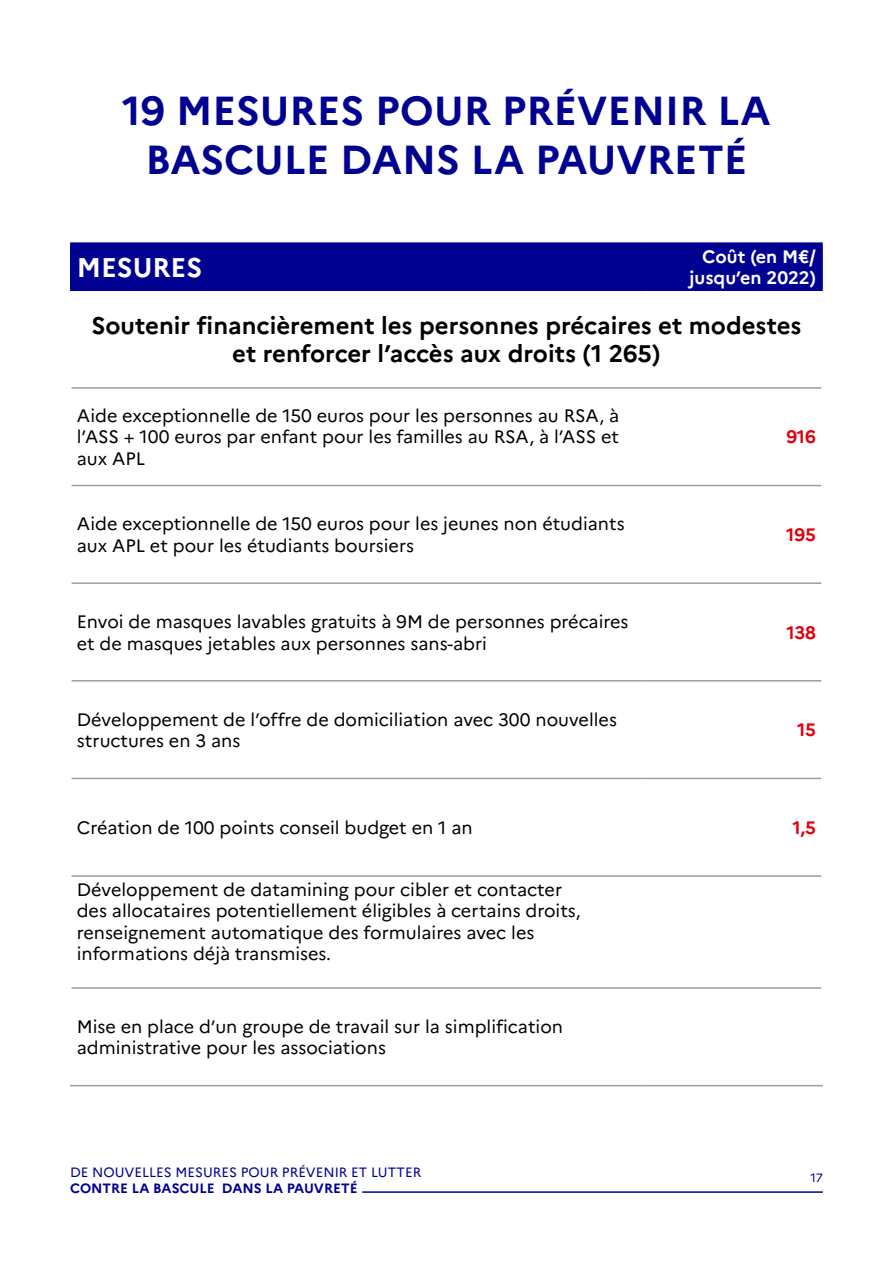
<style>
.page{position:relative;width:893px;height:1263px;background:#fff}
.page>*{position:absolute;margin:0;border:0;box-sizing:border-box;transform-origin:0 0}
.t1{font:700 40.5px "Marianne";color:#000091}
.Paragraph_Style_1{font:700 27px "Marianne";color:#fff}
.Paragraph_Style_1-2{font:700 24px "Marianne";color:#000}
.Paragraph_Style_1-3{font:18px/21.6px "Marianne";color:#000}
.Paragraph_Style_1-4{font:700 18px/21.6px "Marianne";color:#fff;text-align:right}
.Paragraph_Style_1-5{font:700 18px "Marianne";letter-spacing:-.005em;color:#e1000f}
.t2{font:13.5px "Marianne";color:#000091}
.t3{font:700 13.5px "Marianne";color:#000091}
.t4{font:12px "Marianne";color:#000091}
</style>
<div class="page">
<hr style="left:362px;top:1191px;width:461px;height:2px;background:#000091">
<div style="left:72px;top:244px;width:749px;height:45px;background:#000091"></div>
<svg style="left:72px;top:484px;width:749px;height:296px"></svg>
<hr style="left:645px;top:389px;width:2px;height:96px;background:#fff">
<hr style="left:645px;top:486px;width:2px;height:96px;background:#fff">
<hr style="left:645px;top:584px;width:2px;height:96px;background:#fff">
<hr style="left:645px;top:681px;width:2px;height:97px;background:#fff">
<hr style="left:645px;top:779px;width:2px;height:96px;background:#fff">
<hr style="left:72px;top:387px;width:574px;height:2px;background:#9e9e9c">
<hr style="left:646px;top:387px;width:175px;height:2px;background:#9e9e9c">
<hr style="left:70px;top:1085px;width:576px;height:1px;background:#9e9e9c">
<hr style="left:646px;top:1085px;width:177px;height:1px;background:#9e9e9c">
<hr style="left:72px;top:485px;width:574px;height:1px;background:#9e9e9c">
<hr style="left:646px;top:485px;width:175px;height:1px;background:#9e9e9c">
<hr style="left:72px;top:582px;width:574px;height:2px;background:#9e9e9c">
<hr style="left:646px;top:582px;width:175px;height:2px;background:#9e9e9c">
<hr style="left:72px;top:680px;width:574px;height:1px;background:#9e9e9c">
<hr style="left:646px;top:680px;width:175px;height:1px;background:#9e9e9c">
<hr style="left:72px;top:778px;width:574px;height:1px;background:#9e9e9c">
<hr style="left:646px;top:778px;width:175px;height:1px;background:#9e9e9c">
<hr style="left:72px;top:875px;width:574px;height:2px;background:#9e9e9c">
<hr style="left:646px;top:875px;width:175px;height:2px;background:#9e9e9c">
<hr style="left:72px;top:987px;width:574px;height:2px;background:#9e9e9c">
<hr style="left:646px;top:987px;width:175px;height:2px;background:#9e9e9c">
<hr style="left:645px;top:244px;width:2px;height:45px;background:#000091">
<hr style="left:70px;top:242px;width:576px;height:2px;background:#000091">
<hr style="left:70px;top:244px;width:2px;height:45px;background:#000091">
<hr style="left:646px;top:242px;width:177px;height:2px;background:#000091">
<hr style="left:821px;top:244px;width:2px;height:45px;background:#000091">
<hr style="left:70px;top:289px;width:576px;height:2px;background:#000091">
<hr style="left:646px;top:289px;width:177px;height:2px;background:#000091">
<p class="t1" style="left:122px;top:86px;width:650px">19 MESURES POUR PRÉVENIR LA</p>
<p class="t1" style="left:145px;top:134px;width:603px">BASCULE DANS LA PAUVRETÉ</p>
<p class="Paragraph_Style_1" style="left:77px;top:251px;width:127px">MESURES</p>
<p class="Paragraph_Style_1-4" style="left:690px;top:245px;width:128px">Coût (en M€/ jusqu’en 2022)</p>
<p class="Paragraph_Style_1-2" style="left:91px;top:310px;width:712px">Soutenir financièrement les personnes précaires et modestes</p>
<p class="Paragraph_Style_1-2" style="left:232px;top:339px;width:430px">et renforcer l’accès aux droits (1 265)</p>
<p class="Paragraph_Style_1-3" style="left:77px;top:405px;width:544px;text-align:justify">Aide exceptionnelle de 150 euros pour les personnes au RSA, à l’ASS + 100 euros par enfant pour les familles au RSA, à l’ASS et aux APL</p>
<p class="Paragraph_Style_1-5" style="left:786px;top:426px;width:31px">916</p>
<p class="Paragraph_Style_1-3" style="left:77px;top:513px;width:549px">Aide exceptionnelle de 150 euros pour les jeunes non étudiants aux APL et pour les étudiants boursiers</p>
<p class="Paragraph_Style_1-5" style="left:786px;top:524px;width:31px">195</p>
<p class="Paragraph_Style_1-3" style="left:77px;top:611px;width:553px">Envoi de masques lavables gratuits à 9M de personnes précaires et de masques jetables aux personnes sans-abri</p>
<p class="Paragraph_Style_1-5" style="left:787px;top:621px;width:31px">138</p>
<p class="Paragraph_Style_1-3" style="left:77px;top:708px;width:542px">Développement de l’offre de domiciliation avec 300 nouvelles structures en 3 ans</p>
<p class="Paragraph_Style_1-5" style="left:797px;top:719px;width:20px">15</p>
<p class="Paragraph_Style_1-3" style="left:77px;top:817px;width:397px">Création de 100 points conseil budget en 1 an</p>
<p class="Paragraph_Style_1-5" style="left:792px;top:817px;width:25px">1,5</p>
<p class="Paragraph_Style_1-3" style="left:77px;top:878px;width:505px">Développement de datamining pour cibler et contacter des allocataires potentiellement éligibles à certains droits, renseignement automatique des formulaires avec les informations déjà transmises.</p>
<p class="Paragraph_Style_1-3" style="left:77px;top:1015px;width:488px">Mise en place d’un groupe de travail sur la simplification</p>
<p class="Paragraph_Style_1-3" style="left:77px;top:1037px;width:311px">administrative pour les associations</p>
<p class="t2" style="left:70px;top:1163px;width:353px">DE NOUVELLES MESURES POUR PRÉVENIR ET LUTTER</p>
<p class="t3" style="left:70px;top:1180px;width:289px">CONTRE LA BASCULE DANS LA PAUVRETÉ</p>
<p class="t4" style="left:810px;top:1170px;width:14px">17</p>
</div>
